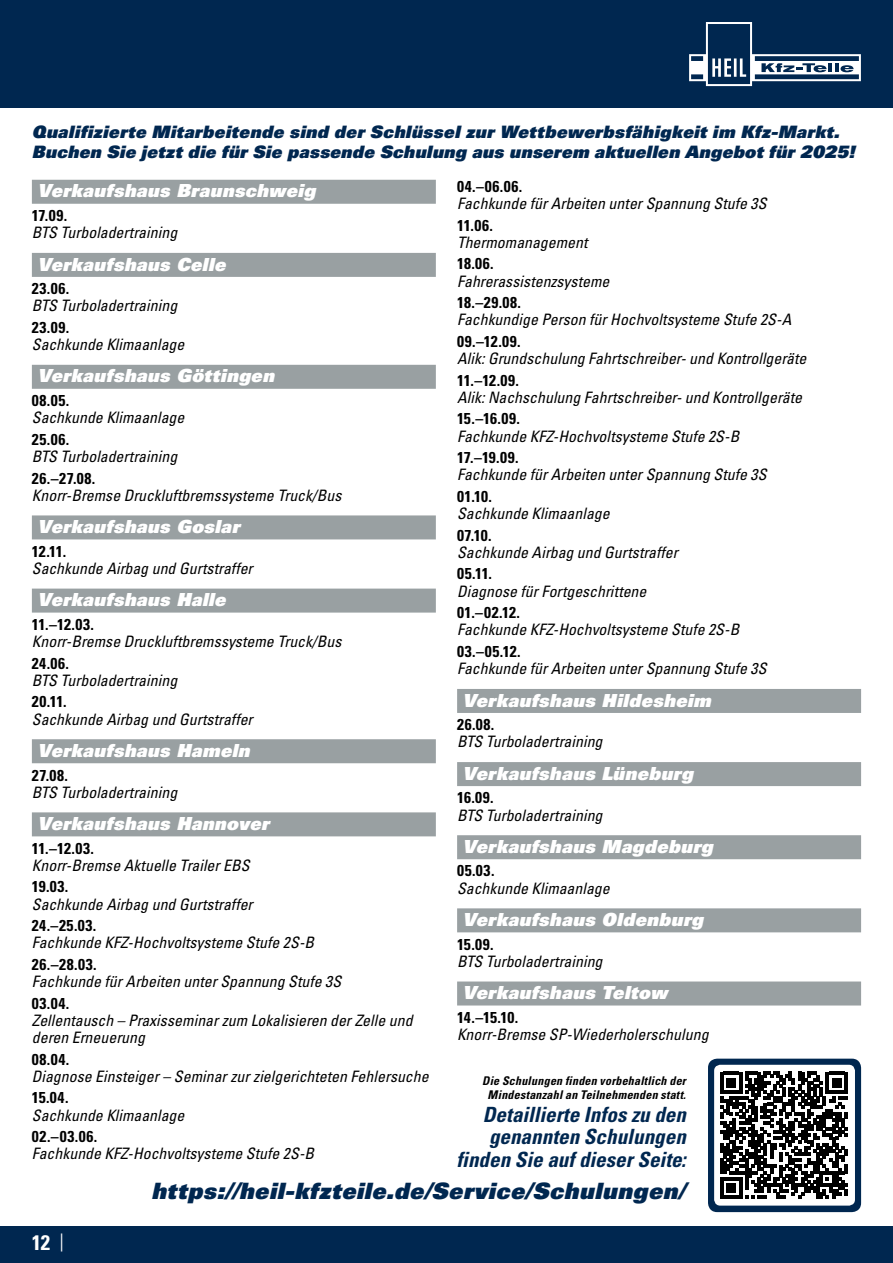
<style>
.page{position:relative;width:893px;height:1263px;background:#fff}
.page>*{position:absolute;margin:0;border:0;box-sizing:border-box;transform-origin:0 0}
.t1{font:italic 900 22.5px "Univers LT";letter-spacing:.025em;color:#002750}
.t2{font:italic 700 condensed 21px/22.5px "Univers LT";color:#002750;text-align:right}
.t3{font:700 condensed 21px "Univers LT Std";color:#fff}
.t4{font:italic 900 18px "Univers LT";letter-spacing:.02em;color:#fff}
.t5{font:italic 900 17.1px/19.5px "Univers LT";letter-spacing:.02em;color:#002750}
.t6{font:italic condensed 15.75px/17.2px "Univers LT";letter-spacing:.005em;color:#000}
.t7{font:700 condensed 15.75px "Univers LT";letter-spacing:.035em;color:#000}
.t8{font:italic 700 condensed 12px/13.5px "Univers LT";letter-spacing:.02em;color:#000;text-align:center}
.s1{font-weight:400;font-size:18px}
</style>
<div class="page">
<div style="left:0;top:0;width:893px;height:107px;background:#002750"></div>
<div style="left:0;top:1226px;width:893px;height:37px;background:#002750"></div>
<svg style="left:689px;top:22px;width:172px;height:64px"></svg>
<div style="left:32px;top:180px;width:404px;height:24px;background:#99a0a2"></div>
<div style="left:32px;top:253px;width:404px;height:24px;background:#99a0a2"></div>
<div style="left:32px;top:365px;width:404px;height:24px;background:#99a0a2"></div>
<div style="left:32px;top:515px;width:404px;height:24px;background:#99a0a2"></div>
<div style="left:32px;top:589px;width:404px;height:24px;background:#99a0a2"></div>
<div style="left:32px;top:739px;width:404px;height:24px;background:#99a0a2"></div>
<div style="left:32px;top:812px;width:404px;height:24px;background:#99a0a2"></div>
<div style="left:457px;top:689px;width:404px;height:24px;background:#99a0a2"></div>
<div style="left:457px;top:762px;width:404px;height:24px;background:#99a0a2"></div>
<div style="left:457px;top:835px;width:404px;height:24px;background:#99a0a2"></div>
<div style="left:457px;top:908px;width:404px;height:24px;background:#99a0a2"></div>
<div style="left:457px;top:981px;width:404px;height:24px;background:#99a0a2"></div>
<div style="left:708px;top:1059px;width:153px;height:153px;background:#002750;border-radius:9px"></div>
<div style="left:714px;top:1065px;width:141px;height:140px;background:#fff;border-radius:6px"></div>
<svg style="left:720px;top:1072px;width:127px;height:127px"></svg>
<p class="t5" style="left:32px;top:122px;width:824px">Qualifizierte Mitarbeitende sind der Schlüssel zur Wettbewerbsfähigkeit im Kfz-Markt.<br>Buchen Sie jetzt die für Sie passende Schulung aus unserem aktuellen Angebot für 2025!</p>
<p class="t7" style="left:457px;top:177px;width:67px">04.–06.06.</p>
<p class="t6" style="left:457px;top:195px;width:311px">Fachkunde für Arbeiten unter Spannung Stufe 3S</p>
<p class="t7" style="left:457px;top:215px;width:37px">11.06.</p>
<p class="t6" style="left:457px;top:233px;width:132px">Thermomanagement</p>
<p class="t7" style="left:457px;top:254px;width:38px">18.06.</p>
<p class="t6" style="left:457px;top:272px;width:154px">Fahrerassistenzsysteme</p>
<p class="t7" style="left:457px;top:293px;width:65px">18.–29.08.</p>
<p class="t6" style="left:457px;top:311px;width:336px">Fachkundige Person für Hochvoltsysteme Stufe 2S-A</p>
<p class="t7" style="left:457px;top:332px;width:65px">09.–12.09.</p>
<p class="t6" style="left:457px;top:350px;width:351px">Alik: Grundschulung Fahrtschreiber- und Kontrollgeräte</p>
<p class="t7" style="left:457px;top:370px;width:64px">11.–12.09.</p>
<p class="t6" style="left:457px;top:388px;width:346px">Alik: Nachschulung Fahrtschreiber- und Kontrollgeräte</p>
<p class="t7" style="left:457px;top:409px;width:64px">15.–16.09.</p>
<p class="t6" style="left:457px;top:427px;width:284px">Fachkunde KFZ-Hochvoltsysteme Stufe 2S-B</p>
<p class="t7" style="left:457px;top:448px;width:63px">17.–19.09.</p>
<p class="t6" style="left:457px;top:466px;width:311px">Fachkunde für Arbeiten unter Spannung Stufe 3S</p>
<p class="t7" style="left:457px;top:487px;width:36px">01.10.</p>
<p class="t6" style="left:457px;top:505px;width:154px">Sachkunde Klimaanlage</p>
<p class="t7" style="left:457px;top:525px;width:36px">07.10.</p>
<p class="t6" style="left:457px;top:543px;width:222px">Sachkunde Airbag und Gurtstraffer</p>
<p class="t7" style="left:457px;top:564px;width:36px">05.11.</p>
<p class="t6" style="left:457px;top:582px;width:191px">Diagnose für Fortgeschrittene</p>
<p class="t7" style="left:457px;top:603px;width:65px">01.–02.12.</p>
<p class="t6" style="left:457px;top:621px;width:284px">Fachkunde KFZ-Hochvoltsysteme Stufe 2S-B</p>
<p class="t7" style="left:457px;top:642px;width:65px">03.–05.12.</p>
<p class="t6" style="left:457px;top:660px;width:311px">Fachkunde für Arbeiten unter Spannung Stufe 3S</p>
<p class="t4" style="left:463px;top:688px;width:250px">Verkaufshaus Hildesheim</p>
<p class="t7" style="left:457px;top:715px;width:39px">26.08.</p>
<p class="t6" style="left:457px;top:733px;width:147px">BTS Turboladertraining</p>
<p class="t4" style="left:463px;top:761px;width:232px">Verkaufshaus Lüneburg</p>
<p class="t7" style="left:457px;top:788px;width:38px">16.09.</p>
<p class="t6" style="left:457px;top:806px;width:147px">BTS Turboladertraining</p>
<p class="t4" style="left:463px;top:834px;width:252px">Verkaufshaus Magdeburg</p>
<p class="t7" style="left:457px;top:861px;width:39px">05.03.</p>
<p class="t6" style="left:457px;top:879px;width:154px">Sachkunde Klimaanlage</p>
<p class="t4" style="left:463px;top:908px;width:242px">Verkaufshaus Oldenburg</p>
<p class="t7" style="left:457px;top:934px;width:38px">15.09.</p>
<p class="t6" style="left:457px;top:952px;width:147px">BTS Turboladertraining</p>
<p class="t4" style="left:463px;top:981px;width:206px">Verkaufshaus Teltow</p>
<p class="t7" style="left:457px;top:1007px;width:63px">14.–15.10.</p>
<p class="t6" style="left:457px;top:1025px;width:253px">Knorr-Bremse SP-Wiederholerschulung</p>
<p class="t4" style="left:37px;top:179px;width:280px">Verkaufshaus Braunschweig</p>
<p class="t7" style="left:32px;top:206px;width:37px">17.09.</p>
<p class="t6" style="left:32px;top:224px;width:147px">BTS Turboladertraining</p>
<p class="t4" style="left:37px;top:252px;width:189px">Verkaufshaus Celle</p>
<p class="t7" style="left:32px;top:279px;width:39px">23.06.</p>
<p class="t6" style="left:32px;top:297px;width:147px">BTS Turboladertraining</p>
<p class="t7" style="left:32px;top:318px;width:39px">23.09.</p>
<p class="t6" style="left:32px;top:336px;width:154px">Sachkunde Klimaanlage</p>
<p class="t4" style="left:37px;top:364px;width:238px">Verkaufshaus Göttingen</p>
<p class="t7" style="left:32px;top:391px;width:39px">08.05.</p>
<p class="t6" style="left:32px;top:409px;width:154px">Sachkunde Klimaanlage</p>
<p class="t7" style="left:32px;top:429px;width:39px">25.06.</p>
<p class="t6" style="left:32px;top:448px;width:147px">BTS Turboladertraining</p>
<p class="t7" style="left:32px;top:468px;width:65px">26.–27.08.</p>
<p class="t6" style="left:32px;top:486px;width:311px">Knorr-Bremse Druckluftbremssysteme Truck/Bus</p>
<p class="t4" style="left:37px;top:515px;width:204px">Verkaufshaus Goslar</p>
<p class="t7" style="left:32px;top:541px;width:36px">12.11.</p>
<p class="t6" style="left:32px;top:559px;width:222px">Sachkunde Airbag und Gurtstraffer</p>
<p class="t4" style="left:37px;top:588px;width:190px">Verkaufshaus Halle</p>
<p class="t7" style="left:32px;top:615px;width:64px">11.–12.03.</p>
<p class="t6" style="left:32px;top:633px;width:311px">Knorr-Bremse Druckluftbremssysteme Truck/Bus</p>
<p class="t7" style="left:32px;top:653px;width:39px">24.06.</p>
<p class="t6" style="left:32px;top:671px;width:147px">BTS Turboladertraining</p>
<p class="t7" style="left:32px;top:692px;width:36px">20.11.</p>
<p class="t6" style="left:32px;top:710px;width:222px">Sachkunde Airbag und Gurtstraffer</p>
<p class="t4" style="left:37px;top:738px;width:214px">Verkaufshaus Hameln</p>
<p class="t7" style="left:32px;top:765px;width:38px">27.08.</p>
<p class="t6" style="left:32px;top:783px;width:147px">BTS Turboladertraining</p>
<p class="t4" style="left:37px;top:812px;width:233px">Verkaufshaus Hannover</p>
<p class="t7" style="left:32px;top:838px;width:64px">11.–12.03.</p>
<p class="t6" style="left:32px;top:856px;width:219px">Knorr-Bremse Aktuelle Trailer EBS</p>
<p class="t7" style="left:32px;top:877px;width:38px">19.03.</p>
<p class="t6" style="left:32px;top:895px;width:222px">Sachkunde Airbag und Gurtstraffer</p>
<p class="t7" style="left:32px;top:916px;width:66px">24.–25.03.</p>
<p class="t6" style="left:32px;top:934px;width:284px">Fachkunde KFZ-Hochvoltsysteme Stufe 2S-B</p>
<p class="t7" style="left:32px;top:955px;width:66px">26.–28.03.</p>
<p class="t6" style="left:32px;top:973px;width:311px">Fachkunde für Arbeiten unter Spannung Stufe 3S</p>
<p class="t7" style="left:32px;top:993px;width:39px">03.04.</p>
<p class="t6" style="left:32px;top:1011px;width:382px">Zellentausch – Praxisseminar zum Lokalisieren der Zelle und deren Erneuerung</p>
<p class="t7" style="left:32px;top:1049px;width:39px">08.04.</p>
<p class="t6" style="left:32px;top:1067px;width:398px">Diagnose Einsteiger – Seminar zur zielgerichteten Fehlersuche</p>
<p class="t7" style="left:32px;top:1088px;width:38px">15.04.</p>
<p class="t6" style="left:32px;top:1106px;width:154px">Sachkunde Klimaanlage</p>
<p class="t7" style="left:32px;top:1127px;width:67px">02.–03.06.</p>
<p class="t6" style="left:32px;top:1145px;width:284px">Fachkunde KFZ-Hochvoltsysteme Stufe 2S-B</p>
<p class="t8" style="left:482px;top:1074px;width:205px">Die Schulungen finden vorbehaltlich der<br>Mindestanzahl an Teilnehmenden statt.</p>
<h2 class="t2" style="left:456px;top:1103px;width:231px">Detaillierte Infos zu den genannten Schulungen finden Sie auf dieser Seite:</h2>
<h1 class="t1" style="left:151px;top:1176px;width:536px">https://heil-kfzteile.de/Service/Schulungen/</h1>
<h2 class="t3" style="left:32px;top:1230px;width:34px">12 <span class="s1">|</span></h2>
</div>
